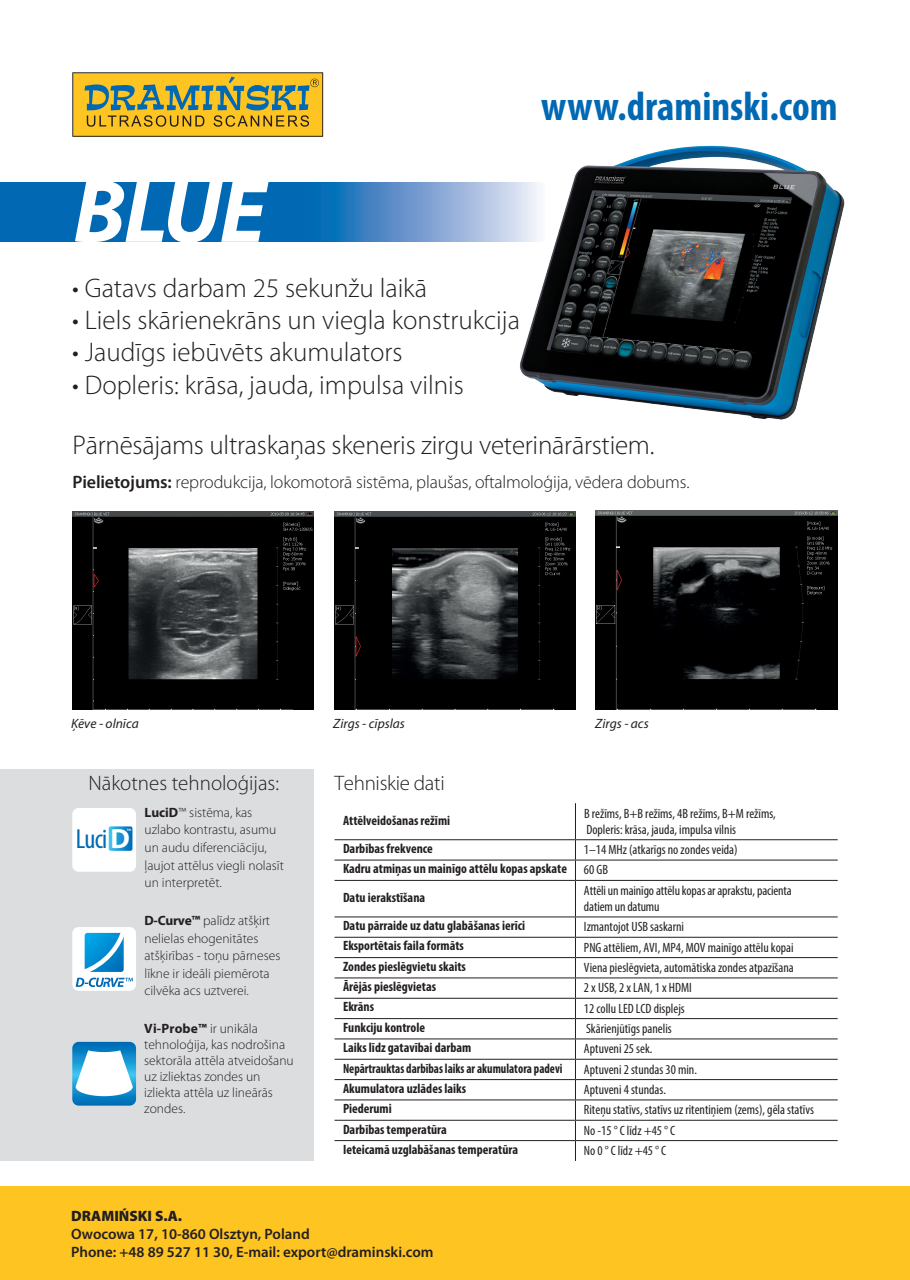
<style>
.page{position:relative;width:910px;height:1280px;background:#fff}
.page>*{position:absolute;margin:0;border:0;box-sizing:border-box;transform-origin:0 0}
.t1{font:italic 700 90px "Myriad Pro";color:#fff}
.t2{font:700 condensed 40.95px "Myriad Pro";color:#0168b3}
.t3{font:condensed 27.6px "Myriad Pro";color:#0168b3}
.t4{font:300 27px "Myriad Pro";color:#231f20}
.t5{font:300 21px "Myriad Pro";color:#231f20}
.t6{font:300 18px "Myriad Pro";letter-spacing:-.01em;color:#231f20}
.t7{font:600 15px/18px "Myriad Pro";color:#231f20}
.t8{font:900 15px "Myriad Pro";color:#231f20}
.t9{font:condensed 13.5px/16.2px "Myriad Pro";color:#231f20}
.t10{font:700 condensed 13.5px "Myriad Pro";color:#231f20}
.t11{font:300 13.5px/17.5px "Myriad Pro";color:#231f20}
.t12{font:700 condensed 13.5px "Myriad Pro";color:#231f20;scale:.9 1}
.t13{font:italic 13.5px "Myriad Pro";color:#231f20}
.t14{font:7.8px "Myriad Pro";color:#fff}
.s1{font-weight:600}
.s2{font-weight:700}
.s3{font-weight:700;font-stretch:normal;font-size:27.9px;color:#fff}
</style>
<div class="page">
<svg style="left:0;top:183px;width:512px;height:58px;background:#297bbd"></svg>
<div style="left:0;top:1186px;width:910px;height:94px;background:#fec422"></div>
<svg style="left:72px;top:72px;width:251px;height:65px;background:#c1a73b"></svg>
<img style="left:512px;top:145px;width:333px;height:275px">
<img style="left:595px;top:511px;width:242px;height:199px">
<img style="left:334px;top:511px;width:241px;height:198px">
<img style="left:73px;top:511px;width:241px;height:198px">
<div style="left:0;top:770px;width:313px;height:391px;background:#dcdddf"></div>
<div style="left:72px;top:808px;width:64px;height:64px;background:#fff;border-radius:6px"></div>
<svg style="left:109px;top:826px;width:23px;height:25px"></svg>
<div style="left:72px;top:927px;width:64px;height:64px;background:#fff;border-radius:6px"></div>
<svg style="left:75px;top:927px;width:58px;height:60px"></svg>
<svg style="left:72px;top:1042px;width:64px;height:64px;background:#86c2e2"></svg>
<hr style="left:575px;top:803px;width:1px;height:36px;background:#231f20">
<hr style="left:334px;top:839px;width:241px;height:1px;background:#231f20">
<hr style="left:575px;top:839px;width:263px;height:1px;background:#231f20">
<hr style="left:334px;top:860px;width:241px;height:1px;background:#231f20">
<hr style="left:575px;top:860px;width:263px;height:1px;background:#231f20">
<svg style="left:575px;top:840px;width:1px;height:40px"></svg>
<hr style="left:334px;top:880px;width:241px;height:1px;background:#231f20">
<hr style="left:575px;top:880px;width:263px;height:1px;background:#231f20">
<hr style="left:575px;top:881px;width:1px;height:35px;background:#231f20">
<hr style="left:334px;top:916px;width:241px;height:1px;background:#231f20">
<hr style="left:575px;top:916px;width:263px;height:1px;background:#231f20">
<hr style="left:334px;top:937px;width:241px;height:1px;background:#231f20">
<hr style="left:575px;top:937px;width:263px;height:1px;background:#231f20">
<hr style="left:334px;top:957px;width:241px;height:1px;background:#231f20">
<hr style="left:575px;top:957px;width:263px;height:1px;background:#231f20">
<hr style="left:334px;top:977px;width:241px;height:1px;background:#231f20">
<hr style="left:575px;top:977px;width:263px;height:1px;background:#231f20">
<hr style="left:334px;top:998px;width:241px;height:1px;background:#231f20">
<hr style="left:575px;top:998px;width:263px;height:1px;background:#231f20">
<hr style="left:334px;top:1018px;width:241px;height:1px;background:#231f20">
<hr style="left:575px;top:1018px;width:263px;height:1px;background:#231f20">
<hr style="left:334px;top:1038px;width:241px;height:1px;background:#231f20">
<hr style="left:575px;top:1038px;width:263px;height:1px;background:#231f20">
<hr style="left:334px;top:1059px;width:241px;height:1px;background:#231f20">
<hr style="left:575px;top:1059px;width:263px;height:1px;background:#231f20">
<hr style="left:334px;top:1079px;width:241px;height:1px;background:#231f20">
<hr style="left:575px;top:1079px;width:263px;height:1px;background:#231f20">
<hr style="left:334px;top:1099px;width:241px;height:1px;background:#231f20">
<hr style="left:575px;top:1099px;width:263px;height:1px;background:#231f20">
<hr style="left:334px;top:1120px;width:241px;height:1px;background:#231f20">
<hr style="left:575px;top:1120px;width:263px;height:1px;background:#231f20">
<hr style="left:334px;top:1140px;width:241px;height:1px;background:#231f20">
<hr style="left:575px;top:1140px;width:263px;height:1px;background:#231f20">
<svg style="left:575px;top:917px;width:1px;height:244px"></svg>
<h2 class="t2" style="left:541px;top:81px;width:298px">www.draminski.com</h2>
<h1 class="t1" style="left:73px;top:153px;width:194px">BLUE</h1>
<h3 class="t4" style="left:72px;top:273px;width:356px">• Gatavs darbam 25 sekunžu laikā</h3>
<h3 class="t4" style="left:72px;top:305px;width:449px">• Liels skārienekrāns un viegla konstrukcija</h3>
<h3 class="t4" style="left:72px;top:338px;width:332px">• Jaudīgs iebūvēts akumulators</h3>
<h3 class="t4" style="left:72px;top:370px;width:393px">• Dopleris: krāsa, jauda, impulsa vilnis</h3>
<h3 class="t4" style="left:73px;top:430px;width:583px">Pārnēsājams ultraskaņas skeneris zirgu veterinārārstiem.</h3>
<h3 class="t6" style="left:73px;top:472px;width:619px"><span class="s1">Pielietojums:</span> reprodukcija, lokomotorā sistēma, plaušas, oftalmoloģija, vēdera dobums.</h3>
<p class="t13" style="left:71px;top:715px;width:69px">Ķēve - olnīca</p>
<p class="t13" style="left:333px;top:715px;width:73px">Zirgs - cīpslas</p>
<p class="t13" style="left:595px;top:715px;width:55px">Zirgs - acs</p>
<h3 class="t5" style="left:88px;top:771px;width:192px">Nākotnes tehnoloģijas:</h3>
<p class="t11" style="left:145px;top:804px;width:141px"><span class="s2">LuciD</span>™ sistēma, kas uzlabo kontrastu, asumu un audu diferenciāciju, ļaujot attēlus viegli nolasīt un interpretēt.</p>
<p class="t11" style="left:144px;top:912px;width:137px"><span class="s2">D-Curve™</span> palīdz atšķirt nelielas ehogenitātes atšķirības - toņu pārneses līkne ir ideāli piemērota cilvēka acs uztverei.</p>
<p class="t11" style="left:144px;top:1021px;width:151px;line-height:16px"><span class="s2">Vi-Probe™</span> ir unikāla tehnoloģija, kas nodrošina sektorāla attēla atveidošanu uz izliektas zondes un izliekta attēla uz lineārās zondes.</p>
<p class="t14" style="left:126px;top:827px;width:6px">™</p>
<h3 class="t3" style="left:76px;top:824px;width:55px">Luci<span class="s3">D</span></h3>
<h3 class="t5" style="left:334px;top:771px;width:112px">Tehniskie dati</h3>
<p class="t10" style="left:343px;top:811px;width:109px">Attēlveidošanas režīmi</p>
<p class="t9" style="left:584px;top:805px;width:193px">B režīms, B+B režīms, 4B režīms, B+M režīms,<br>Dopleris: krāsa, jauda, impulsa vilnis</p>
<p class="t10" style="left:343px;top:840px;width:91px">Darbības frekvence</p>
<p class="t9" style="left:584px;top:841px;width:155px">1–14 MHz (atkarīgs no zondes veida)</p>
<p class="t10" style="left:343px;top:860px;width:226px">Kadru atmiņas un mainīgo attēlu kopas apskate</p>
<p class="t9" style="left:584px;top:862px;width:26px">60 GB</p>
<p class="t10" style="left:343px;top:889px;width:84px">Datu ierakstīšana</p>
<p class="t9" style="left:584px;top:882px;width:209px">Attēli un mainīgo attēlu kopas ar aprakstu, pacienta datiem un datumu</p>
<p class="t10" style="left:343px;top:917px;width:184px">Datu pārraide uz datu glabāšanas ierīci</p>
<p class="t9" style="left:584px;top:918px;width:102px">Izmantojot USB saskarni</p>
<p class="t10" style="left:343px;top:937px;width:122px">Eksportētais faila formāts</p>
<p class="t9" style="left:584px;top:939px;width:211px">PNG attēliem, AVI, MP4, MOV mainīgo attēlu kopai</p>
<p class="t10" style="left:343px;top:958px;width:124px">Zondes pieslēgvietu skaits</p>
<p class="t9" style="left:584px;top:959px;width:211px">Viena pieslēgvieta, automātiska zondes atpazīšana</p>
<p class="t10" style="left:343px;top:978px;width:95px">Ārējās pieslēgvietas</p>
<p class="t9" style="left:584px;top:980px;width:109px">2 x USB, 2 x LAN, 1 x HDMI</p>
<p class="t10" style="left:343px;top:998px;width:33px">Ekrāns</p>
<p class="t9" style="left:584px;top:1000px;width:102px">12 collu LED LCD displejs</p>
<p class="t10" style="left:343px;top:1019px;width:84px">Funkciju kontrole</p>
<p class="t9" style="left:586px;top:1020px;width:87px">Skārienjūtīgs panelis</p>
<p class="t10" style="left:343px;top:1039px;width:130px">Laiks līdz gatavībai darbam</p>
<p class="t9" style="left:584px;top:1040px;width:70px">Aptuveni 25 sek.</p>
<p class="t12" style="left:343px;top:1059px;width:245px">Nepārtrauktas darbības laiks ar akumulatora padevi</p>
<p class="t9" style="left:584px;top:1061px;width:115px">Aptuveni 2 stundas 30 min.</p>
<p class="t10" style="left:343px;top:1080px;width:125px">Akumulatora uzlādes laiks</p>
<p class="t9" style="left:584px;top:1081px;width:84px">Aptuveni 4 stundas.</p>
<p class="t10" style="left:343px;top:1100px;width:50px">Piederumi</p>
<p class="t9" style="left:584px;top:1101px;width:231px">Riteņu statīvs, statīvs uz ritentiņiem (zems), gēla statīvs</p>
<p class="t10" style="left:343px;top:1120px;width:105px">Darbības temperatūra</p>
<p class="t9" style="left:584px;top:1122px;width:93px">No -15 ° C līdz +45 ° C</p>
<p class="t10" style="left:343px;top:1141px;width:177px">Ieteicamā uzglabāšanas temperatūra</p>
<p class="t9" style="left:584px;top:1142px;width:84px">No 0 ° C līdz +45 ° C</p>
<p class="t8" style="left:71px;top:1207px;width:112px">DRAMIŃSKI S.A.</p>
<p class="t7" style="left:71px;top:1224px;width:364px">Owocowa 17, 10-860 Olsztyn, Poland<br>Phone: +48 89 527 11 30, E-mail: export@draminski.com</p>
</div>
